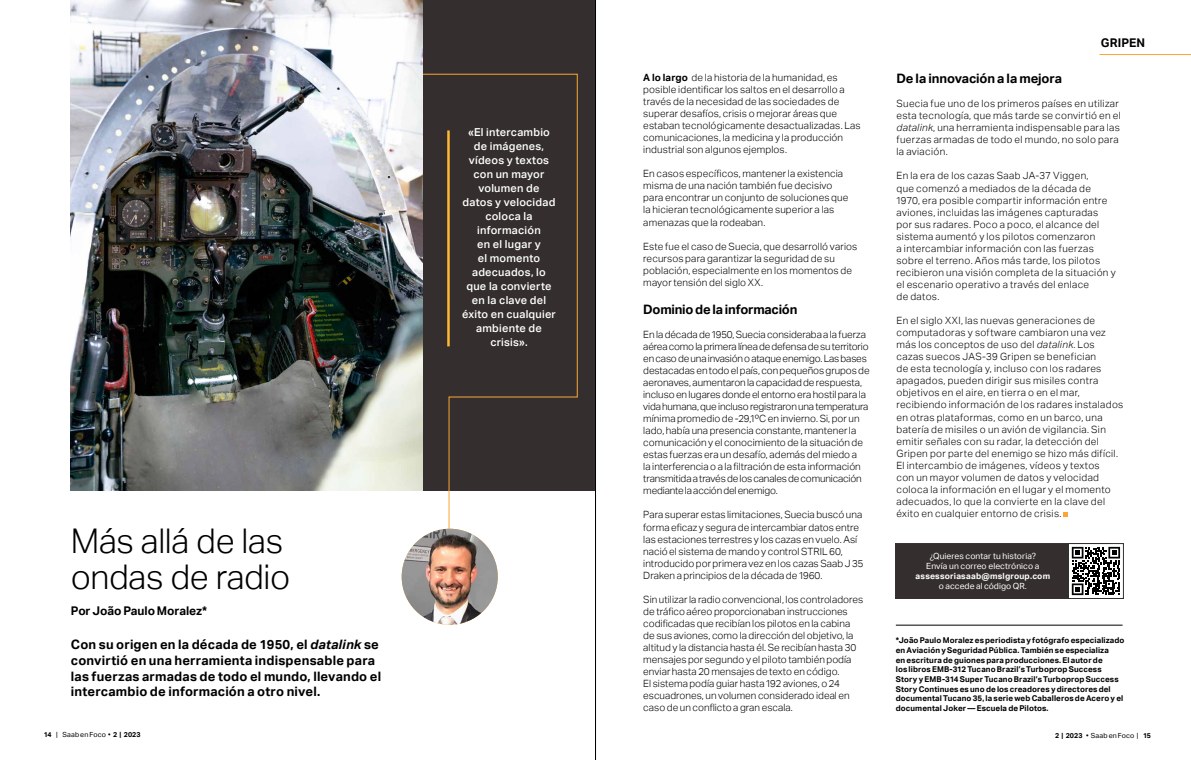
<style>
.page{position:relative;width:1191px;height:760px;background:#fff}
.page>*{position:absolute;margin:0;border:0;box-sizing:border-box;transform-origin:0 0}
.t1{font:300 34px/36px "Aktiv Grotesk";letter-spacing:-.01em;color:#000}
.t2{font:700 13px/15.7px "Aktiv Grotesk";letter-spacing:.01em;color:#000}
.t3{font:700 13px "Aktiv Grotesk";letter-spacing:-.01em;color:#000}
.t4{font:700 13px "Aktiv Grotesk";letter-spacing:-.02em;color:#000}
.t5{font:700 12px "Aktiv Grotesk";letter-spacing:-.005em;color:#000}
.t6{font:500 11px/14px "Aktiv Grotesk";letter-spacing:.02em;color:#fff;text-align:center}
.t7{font:300 10px/12px "Aktiv Grotesk";letter-spacing:.015em;color:#000}
.t8{font:300 10px/12.1px "Aktiv Grotesk";letter-spacing:.035em;color:#000}
.t9{font:300 10px/12px "Aktiv Grotesk";letter-spacing:-.005em;color:#000}
.t10{font:8.5px/10px "Aktiv Grotesk";letter-spacing:.01em;color:#fff;text-align:center}
.t11{font:700 8.5px "Aktiv Grotesk";letter-spacing:.02em;color:#fff}
.t12{font:700 8px/9.6px "Aktiv Grotesk";letter-spacing:.01em;color:#000}
.t13{font:7px "Aktiv Grotesk";letter-spacing:.02em;color:#000}
.s1{font-style:italic}
.s2{font-weight:700}
</style>
<div class="page">
<div style="left:153px;top:0;width:442px;height:490px;background:#342f2e"></div>
<svg style="left:400px;top:73px;width:178px;height:468px"></svg>
<img style="left:402px;top:529px;width:96px;height:96px;border-radius:48px">
<img style="left:71px;top:0;width:351px;height:490px">
<hr style="left:1099px;top:54px;width:92px;height:1px;background:#faa634">
<hr style="left:447px;top:130px;width:3px;height:216px;background:#fdb933">
<svg style="left:1063px;top:512px;width:5px;height:4px"></svg>
<hr style="left:895px;top:625px;width:227px;height:1px;background:#000">
<div style="left:895px;top:543px;width:216px;height:56px;background:#342f2e"></div>
<div style="left:1068px;top:543px;width:55px;height:55px;background:#fff"></div>
<svg style="left:1071px;top:547px;width:49px;height:48px"></svg>
<div style="left:1068px;top:543px;width:56px;height:56px;border:1px solid #342f2e"></div>
<hr style="left:595px;top:0;width:1px;height:760px;background:#000">
<h1 class="t1" style="left:71px;top:523px;width:221px">Más allá de las ondas de radio</h1>
<p class="t5" style="left:71px;top:604px;width:138px">Por João Paulo Moralez*</p>
<h2 class="t2" style="left:71px;top:637px;width:312px">Con su origen en la década de 1950, el <span class="s1">datalink</span> se convirtió en una herramienta indispensable para las fuerzas armadas de todo el mundo, llevando el intercambio de información a otro nivel.</h2>
<p class="t6" style="left:462px;top:125px;width:95px">«El intercambio de imágenes, vídeos y textos con un mayor volumen de<br>datos y velocidad coloca la información<br>en el lugar y<br>el momento adecuados, lo que la convierte en la clave del éxito en cualquier ambiente de crisis».</p>
<p class="t7" style="left:643px;top:71px;width:219px"><span class="s2">A lo largo</span> de la historia de la humanidad, es posible identificar los saltos en el desarrollo a través de la necesidad de las sociedades de superar desafíos, crisis o mejorar áreas que estaban tecnológicamente desactualizadas. Las comunicaciones, la medicina y la producción industrial son algunos ejemplos.</p>
<p class="t7" style="left:643px;top:168px;width:207px">En casos específicos, mantener la existencia misma de una nación también fue decisivo para encontrar un conjunto de soluciones que la hicieran tecnológicamente superior a las amenazas que la rodeaban.</p>
<p class="t7" style="left:643px;top:240px;width:215px">Este fue el caso de Suecia, que desarrolló varios recursos para garantizar la seguridad de su población, especialmente en los momentos de mayor tensión del siglo XX.</p>
<h2 class="t4" style="left:643px;top:301px;width:156px">Dominio de la información</h2>
<p class="t9" style="left:643px;top:328px;width:228px">En la década de 1950, Suecia consideraba a la fuerza aérea como la primera línea de defensa de su territorio en caso de una invasión o ataque enemigo. Las bases destacadas en todo el país, con pequeños grupos de aeronaves, aumentaron la capacidad de respuesta, incluso en lugares donde el entorno era hostil para la vida humana, que incluso registraron una temperatura mínima promedio de -29,1ºC en invierno. Si, por un lado, había una presencia constante, mantener la comunicación y el conocimiento de la situación de estas fuerzas era un desafío, además del miedo a<br>la interferencia o a la filtración de esta información transmitida a través de los canales de comunicación mediante la acción del enemigo.</p>
<p class="t7" style="left:643px;top:509px;width:222px">Para superar estas limitaciones, Suecia buscó una forma eficaz y segura de intercambiar datos entre las estaciones terrestres y los cazas en vuelo. Así nació el sistema de mando y control STRIL 60, introducido por primera vez en los cazas Saab J 35<br>Draken a principios de la década de 1960.</p>
<p class="t7" style="left:643px;top:593px;width:221px">Sin utilizar la radio convencional, los controladores de tráfico aéreo proporcionaban instrucciones codificadas que recibían los pilotos en la cabina de sus aviones, como la dirección del objetivo, la altitud y la distancia hasta él. Se recibían hasta 30 mensajes por segundo y el piloto también podía enviar hasta 20 mensajes de texto en código.<br>El sistema podía guiar hasta 192 aviones, o 24 escuadrones, un volumen considerado ideal en caso de un conflicto a gran escala.</p>
<p class="t5" style="left:1101px;top:36px;width:46px">GRIPEN</p>
<h2 class="t3" style="left:896px;top:71px;width:167px">De la innovación a la mejora</h2>
<p class="t8" style="left:896px;top:98px;width:226px">Suecia fue uno de los primeros países en utilizar esta tecnología, que más tarde se convirtió en el <span class="s1">datalink</span>, una herramienta indispensable para las fuerzas armadas de todo el mundo, no solo para la aviación.</p>
<p class="t8" style="left:896px;top:170px;width:221px">En la era de los cazas Saab JA-37 Viggen,<br>que comenzó a mediados de la década de 1970, era posible compartir información entre aviones, incluidas las imágenes capturadas por sus radares. Poco a poco, el alcance del sistema aumentó y los pilotos comenzaron<br>a intercambiar información con las fuerzas sobre el terreno. Años más tarde, los pilotos recibieron una visión completa de la situación y el escenario operativo a través del enlace<br>de datos.</p>
<p class="t8" style="left:896px;top:314px;width:228px">En el siglo XXI, las nuevas generaciones de computadoras y software cambiaron una vez más los conceptos de uso del <span class="s1">datalink</span>. Los cazas suecos JAS-39 Gripen se benefician<br>de esta tecnología y, incluso con los radares apagados, pueden dirigir sus misiles contra objetivos en el aire, en tierra o en el mar, recibiendo información de los radares instalados en otras plataformas, como en un barco, una batería de misiles o un avión de vigilancia. Sin emitir señales con su radar, la detección del Gripen por parte del enemigo se hizo más difícil.<br>El intercambio de imágenes, vídeos y textos<br>con un mayor volumen de datos y velocidad coloca la información en el lugar y el momento adecuados, lo que la convierte en la clave del éxito en cualquier entorno de crisis.</p>
<p class="t10" style="left:926px;top:551px;width:115px">¿Quieres contar tu historia?<br>Envía un correo electrónico a</p>
<p class="t11" style="left:915px;top:571px;width:136px">assessoriasaab@mslgroup.com</p>
<p class="t10" style="left:939px;top:581px;width:89px">o accede al código QR.</p>
<p class="t12" style="left:896px;top:636px;width:230px">*João Paulo Moralez es periodista y fotógrafo especializado en Aviación y Seguridad Pública. También se especializa<br>en escritura de guiones para producciones. El autor de<br>los libros EMB-312 Tucano Brazil’s Turboprop Success Story y EMB-314 Super Tucano Brazil’s Turboprop Success Story Continues es uno de los creadores y directores del documental Tucano 35, la serie web Caballeros de Acero y el documental Joker — Escuela de Pilotos.</p>
<p class="t13" style="left:44px;top:730px;width:98px"><span class="s2">14</span> | Saab en Foco • <span class="s2">2 | 2023</span></p>
<p class="t13" style="left:1055px;top:731px;width:97px"><span class="s2">2 | 2023</span> • Saab en Foco | <span class="s2">15</span></p>
</div>
